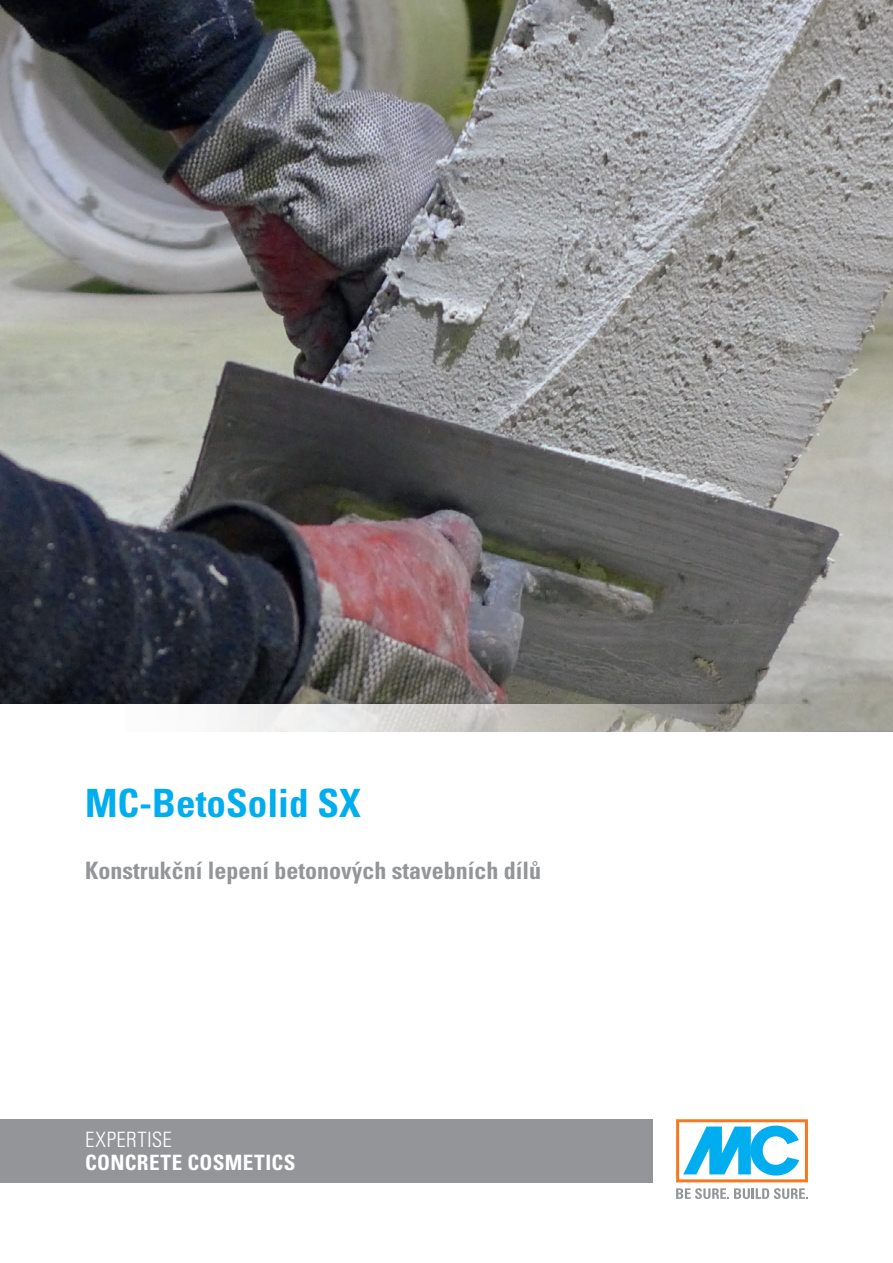
<style>
.page{position:relative;width:893px;height:1263px;background:#fff}
.page>*{position:absolute;margin:0;border:0;box-sizing:border-box;transform-origin:0 0}
.t1{font:700 condensed 39px "Univers LT Pro";color:#00aeef}
.t2{font:700 condensed 24px "Univers LT Pro";color:#939598}
.t3{font:700 condensed 21.15px "Univers LT Pro";letter-spacing:.02em;color:#fff}
.t4{font:21.15px "Univers LTCYR 47 Light Cond";letter-spacing:.02em;color:#fff}
</style>
<div class="page">
<img style="left:0;top:0;width:893px;height:731px">
<img style="left:0;top:704px;width:808px;height:27px">
<svg style="left:676px;top:1119px;width:132px;height:63px"></svg>
<svg style="left:676px;top:1188px;width:132px;height:11px"></svg>
<div style="left:0;top:1119px;width:652px;height:63px;background:#939598"></div>
<h1 class="t1" style="left:85px;top:779px;width:277px">MC-BetoSolid SX</h1>
<p class="t2" style="left:85px;top:855px;width:457px">Konstrukční lepení betonových stavebních dílů</p>
<p class="t4" style="left:85px;top:1125px;width:88px">EXPERTISE</p>
<p class="t3" style="left:85px;top:1149px;width:212px">CONCRETE COSMETICS</p>
</div>
